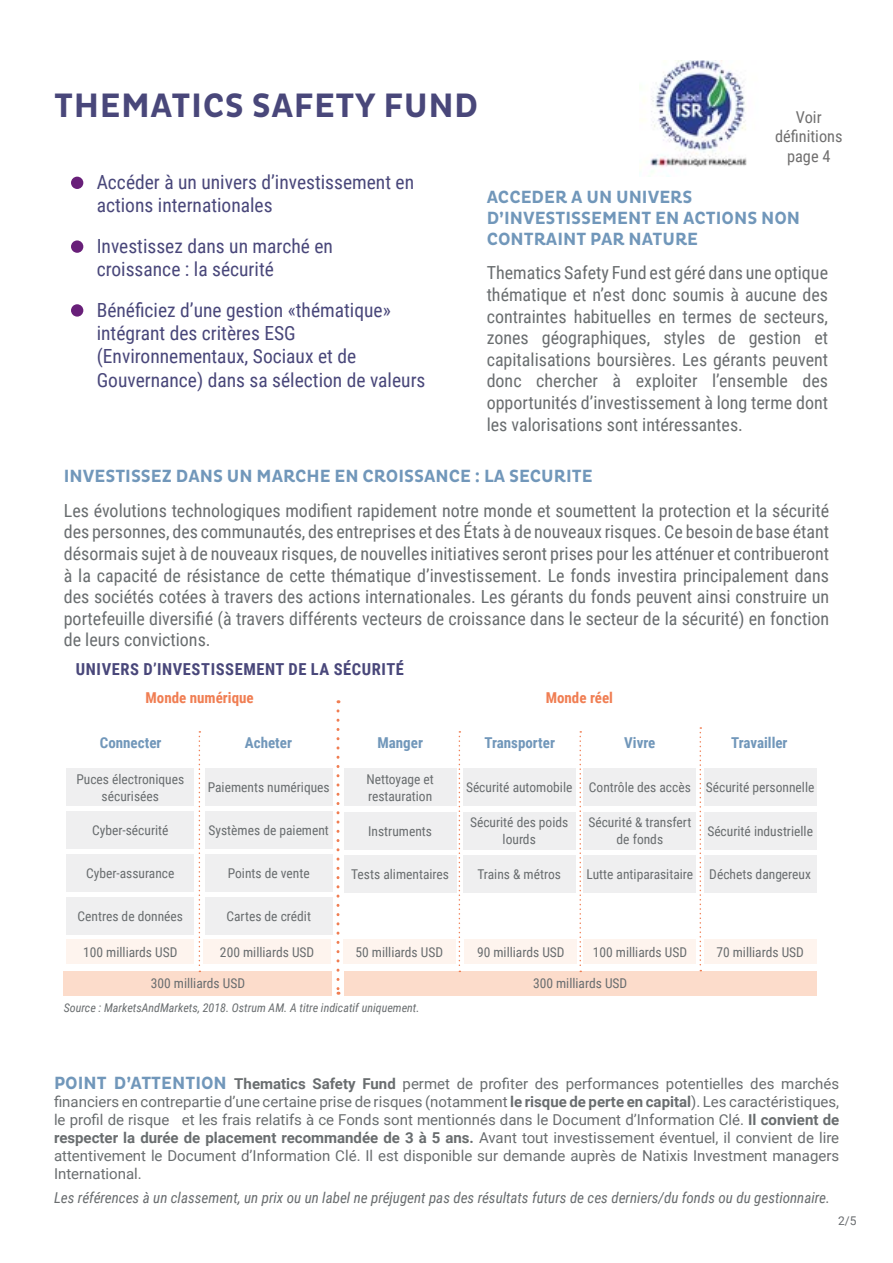
<style>
.page{position:relative;width:893px;height:1263px;background:#fff}
.page>*{position:absolute;margin:0;border:0;box-sizing:border-box;transform-origin:0 0}
.t1{font:700 34.5px "Pluto Cond";letter-spacing:.015em;color:#49477a}
.t2{font:19.5px/23.4px "Roboto Condensed";color:#49477a}
.t3{font:18px/21.6px "Roboto Condensed";color:#696d6f;text-align:justify}
.t4{font:700 18px/21px "Pluto Cond";color:#7197ba}
.t5{font:700 16.5px "Roboto Condensed";letter-spacing:.035em;color:#49477a}
.t6{font:16.35px/19.6px "Roboto Condensed";color:#706f6f;text-align:center}
.t7{font:15px/18px "Roboto";color:#696d6f;text-align:justify}
.t8{font:italic 15px "Roboto Condensed";color:#696d6f}
.t9{font:700 15px "Roboto Condensed";color:#7197ba}
.t10{font:700 15px "Roboto Condensed";color:#f07e53}
.t11{font:13.5px/16.2px "Roboto Condensed";color:#696d6f;text-align:center}
.t12{font:italic 12px "Roboto Condensed";color:#696d6f}
.t13{font:12px "Roboto";color:#696c6f}
.s1{font-family:"Pluto Cond";font-weight:700;font-size:18px;color:#7197ba}
.s2{font-weight:700}
</style>
<div class="page">
<div style="left:71px;top:177px;width:12px;height:12px;background:#681f79;border-radius:50%"></div>
<div style="left:71px;top:240px;width:12px;height:13px;background:#681f79;border-radius:50%"></div>
<div style="left:71px;top:304px;width:12px;height:13px;background:#681f79;border-radius:50%"></div>
<div style="left:67px;top:769px;width:127px;height:37px;background:#efeff0"></div>
<div style="left:205px;top:769px;width:127px;height:37px;background:#efeff0"></div>
<div style="left:344px;top:769px;width:112px;height:37px;background:#efeff0"></div>
<div style="left:463px;top:769px;width:112px;height:37px;background:#efeff0"></div>
<div style="left:584px;top:769px;width:112px;height:37px;background:#efeff0"></div>
<div style="left:704px;top:769px;width:112px;height:37px;background:#efeff0"></div>
<div style="left:344px;top:812px;width:112px;height:37px;background:#efeff0"></div>
<div style="left:463px;top:812px;width:112px;height:37px;background:#efeff0"></div>
<div style="left:584px;top:812px;width:112px;height:37px;background:#efeff0"></div>
<div style="left:704px;top:812px;width:112px;height:37px;background:#efeff0"></div>
<div style="left:344px;top:855px;width:112px;height:37px;background:#efeff0"></div>
<div style="left:463px;top:855px;width:112px;height:37px;background:#efeff0"></div>
<div style="left:584px;top:855px;width:112px;height:37px;background:#efeff0"></div>
<div style="left:704px;top:855px;width:112px;height:37px;background:#efeff0"></div>
<div style="left:67px;top:812px;width:127px;height:37px;background:#efeff0"></div>
<div style="left:205px;top:812px;width:127px;height:37px;background:#efeff0"></div>
<div style="left:67px;top:855px;width:127px;height:37px;background:#efeff0"></div>
<div style="left:205px;top:855px;width:127px;height:37px;background:#efeff0"></div>
<div style="left:67px;top:897px;width:127px;height:38px;background:#efeff0"></div>
<div style="left:67px;top:940px;width:127px;height:24px;background:#fef4ee"></div>
<div style="left:204px;top:940px;width:127px;height:24px;background:#fef4ee"></div>
<div style="left:343px;top:940px;width:113px;height:24px;background:#fef4ee"></div>
<div style="left:344px;top:971px;width:472px;height:24px;background:#fcdccb"></div>
<div style="left:64px;top:971px;width:268px;height:24px;background:#fcdccb"></div>
<div style="left:465px;top:940px;width:112px;height:24px;background:#fef4ee"></div>
<div style="left:584px;top:940px;width:112px;height:24px;background:#fef4ee"></div>
<div style="left:704px;top:940px;width:112px;height:24px;background:#fef4ee"></div>
<div style="left:205px;top:897px;width:127px;height:38px;background:#efeff0"></div>
<svg style="left:336px;top:711px;width:3px;height:284px"></svg>
<svg style="left:199px;top:731px;width:1px;height:241px"></svg>
<svg style="left:459px;top:731px;width:1px;height:241px"></svg>
<svg style="left:579px;top:731px;width:2px;height:241px"></svg>
<svg style="left:700px;top:727px;width:1px;height:244px"></svg>
<img style="left:639px;top:60px;width:108px;height:116px">
<h1 class="t1" style="left:54px;top:86px;width:426px">THEMATICS SAFETY FUND</h1>
<p class="t2" style="left:97px;top:170px;width:319px">Accéder à un univers d’investissement en actions internationales</p>
<p class="t2" style="left:97px;top:233px;width:238px">Investissez dans un marché en croissance : la sécurité</p>
<p class="t2" style="left:97px;top:297px;width:330px">Bénéficiez d’une gestion «thématique» intégrant des critères ESG (Environnementaux, Sociaux et de Gouvernance) dans sa sélection de valeurs</p>
<p class="t6" style="left:775px;top:107px;width:69px">Voir définitions page 4</p>
<p class="t4" style="left:487px;top:187px;width:315px">ACCEDER A UN UNIVERS<br>D’INVESTISSEMENT EN ACTIONS NON<br>CONTRAINT PAR NATURE</p>
<p class="t3" style="left:487px;top:262px;width:343px">Thematics Safety Fund est géré dans une optique thématique et n’est donc soumis à aucune des contraintes habituelles en termes de secteurs, zones géographiques, styles de gestion et capitalisations boursières. Les gérants peuvent donc chercher à exploiter l’ensemble des opportunités d’investissement à long terme dont les valorisations sont intéressantes.</p>
<p class="t4" style="left:64px;top:466px;width:530px">INVESTISSEZ DANS UN MARCHE EN CROISSANCE : LA SECURITE</p>
<p class="t3" style="left:64px;top:499px;width:767px">Les évolutions technologiques modifient rapidement notre monde et soumettent la protection et la sécurité des personnes, des communautés, des entreprises et des États à de nouveaux risques. Ce besoin de base étant désormais sujet à de nouveaux risques, de nouvelles initiatives seront prises pour les atténuer et contribueront à la capacité de résistance de cette thématique d’investissement. Le fonds investira principalement dans des sociétés cotées à travers des actions internationales. Les gérants du fonds peuvent ainsi construire un portefeuille diversifié (à travers différents vecteurs de croissance dans le secteur de la sécurité) en fonction de leurs convictions.</p>
<p class="t5" style="left:76px;top:657px;width:330px">UNIVERS D’INVESTISSEMENT DE LA SÉCURITÉ</p>
<p class="t10" style="left:146px;top:687px;width:110px">Monde numérique</p>
<p class="t9" style="left:100px;top:732px;width:63px">Connecter</p>
<p class="t9" style="left:245px;top:732px;width:49px">Acheter</p>
<p class="t9" style="left:377px;top:732px;width:47px">Manger</p>
<p class="t9" style="left:484px;top:732px;width:72px">Transporter</p>
<p class="t9" style="left:624px;top:732px;width:33px">Vivre</p>
<p class="t9" style="left:731px;top:732px;width:58px">Travailler</p>
<p class="t10" style="left:546px;top:687px;width:69px">Monde réel</p>
<p class="t11" style="left:76px;top:771px;width:109px">Puces électroniques sécurisées</p>
<p class="t11" style="left:208px;top:779px;width:123px">Paiements numériques</p>
<p class="t11" style="left:366px;top:771px;width:69px;text-align:left">Nettoyage et restauration</p>
<p class="t11" style="left:466px;top:779px;width:350px">Sécurité automobile Contrôle des accès Sécurité personnelle</p>
<p class="t11" style="left:368px;top:822px;width:65px">Instruments</p>
<p class="t11" style="left:470px;top:814px;width:100px">Sécurité des poids lourds</p>
<p class="t11" style="left:588px;top:814px;width:104px">Sécurité &amp; transfert de fonds</p>
<p class="t11" style="left:707px;top:822px;width:107px">Sécurité industrielle</p>
<p class="t11" style="left:351px;top:865px;width:99px">Tests alimentaires</p>
<p class="t11" style="left:477px;top:865px;width:85px">Trains &amp; métros</p>
<p class="t11" style="left:587px;top:865px;width:226px">Lutte antiparasitaire Déchets dangereux</p>
<p class="t11" style="left:92px;top:822px;width:78px">Cyber-sécurité</p>
<p class="t11" style="left:209px;top:822px;width:122px">Systèmes de paiement</p>
<p class="t11" style="left:86px;top:865px;width:90px">Cyber-assurance</p>
<p class="t11" style="left:228px;top:865px;width:83px">Points de vente</p>
<p class="t11" style="left:78px;top:908px;width:107px">Centres de données</p>
<p class="t11" style="left:83px;top:943px;width:96px">100 milliards USD</p>
<p class="t11" style="left:220px;top:943px;width:96px">200 milliards USD</p>
<p class="t11" style="left:356px;top:943px;width:89px">50 milliards USD</p>
<p class="t11" style="left:151px;top:975px;width:96px">300 milliards USD</p>
<p class="t11" style="left:533px;top:975px;width:96px">300 milliards USD</p>
<p class="t11" style="left:226px;top:908px;width:86px">Cartes de crédit</p>
<p class="t11" style="left:477px;top:943px;width:89px">90 milliards USD</p>
<p class="t11" style="left:593px;top:943px;width:96px">100 milliards USD</p>
<p class="t11" style="left:716px;top:943px;width:89px">70 milliards USD</p>
<p class="t12" style="left:64px;top:999px;width:357px">Source : MarketsAndMarkets, 2018. Ostrum AM. A titre indicatif uniquement.</p>
<p class="t7" style="left:54px;top:1074px;width:787px"><span class="s1">POINT D’ATTENTION</span> <span class="s2">Thematics Safety Fund</span> permet de profiter des performances potentielles des marchés financiers en contrepartie d’une certaine prise de risques (notamment <span class="s2">le risque de perte en capital</span>). Les caractéristiques, le profil de risque et les frais relatifs à ce Fonds sont mentionnés dans le Document d’Information Clé. <span class="s2">Il convient de respecter la durée de placement recommandée de 3 à 5 ans.</span> Avant tout investissement éventuel, il convient de lire attentivement le Document d’Information Clé. Il est disponible sur demande auprès de Natixis Investment managers International.</p>
<p class="t8" style="left:54px;top:1187px;width:777px">Les références à un classement, un prix ou un label ne préjugent pas des résultats futurs de ces derniers/du fonds ou du gestionnaire.</p>
<p class="t13" style="left:838px;top:1212px;width:20px">2/5</p>
</div>
